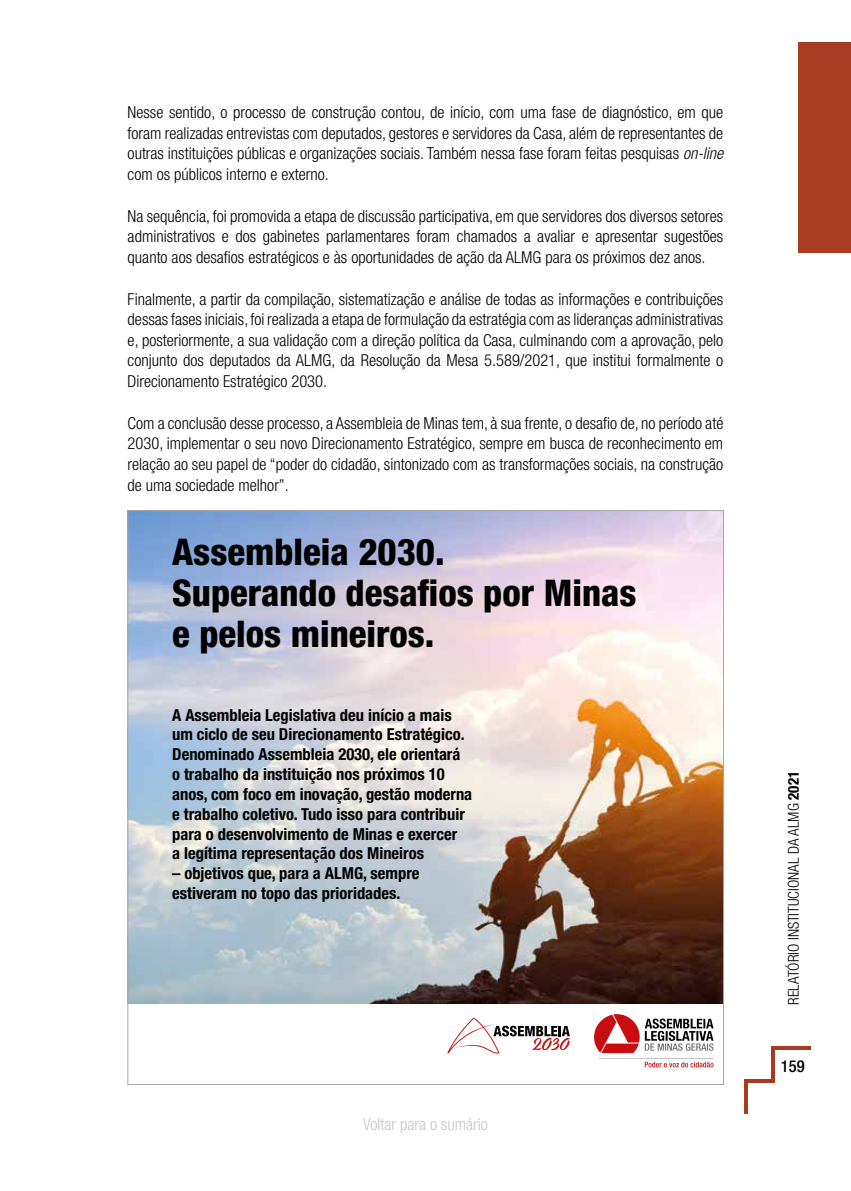
<style>
.page{position:relative;width:851px;height:1191px;background:#fff}
.page>*{position:absolute;margin:0;border:0;box-sizing:border-box;transform-origin:0 0}
.t1{font:800 condensed 36.75px/40.8px "Helvetica Neue LT Std";color:#000}
.t2{font:300 condensed 16.5px/20.5px "Helvetica Neue LT Std";color:#000;text-align:justify}
.t3{font:700 condensed 16.5px/19.8px "Helvetica Neue LT Std";color:#000}
.t4{font:300 condensed 16.5px "Helvetica Neue LT Std";color:#c6c6c6}
.t5{font:500 condensed 16.5px "Helvetica Neue LT Std";color:#000}
.t6{font:300 condensed 15px "Helvetica Neue LT Std";color:#000}
.s1{font-style:italic}
.s2{font-weight:700}
</style>
<div class="page">
<hr style="left:771px;top:1046px;width:3px;height:37px;background:#a73c23">
<hr style="left:771px;top:1046px;width:39px;height:3px;background:#a73c23">
<hr style="left:744px;top:1079px;width:3px;height:34px;background:#a73c23">
<hr style="left:744px;top:1079px;width:30px;height:4px;background:#a73c23">
<div style="left:798px;top:43px;width:52px;height:210px;background:#a73c23"></div>
<svg style="left:644px;top:1061px;width:69px;height:6px"></svg>
<svg style="left:594px;top:1014px;width:119px;height:39px"></svg>
<hr style="left:598px;top:1057px;width:115px;height:1px;background:#c6c6c6">
<svg style="left:447px;top:1017px;width:123px;height:36px"></svg>
<img style="left:130px;top:512px;width:591px;height:491px">
<p class="t2" style="left:128px;top:102px;width:597px">Nesse sentido, o processo de construção contou, de início, com uma fase de diagnóstico, em que foram realizadas entrevistas com deputados, gestores e servidores da Casa, além de representantes de outras instituições públicas e organizações sociais. Também nessa fase foram feitas pesquisas <span class="s1">on-line </span>com os públicos interno e externo.</p>
<p class="t2" style="left:128px;top:205px;width:597px">Na sequência, foi promovida a etapa de discussão participativa, em que servidores dos diversos setores administrativos e dos gabinetes parlamentares foram chamados a avaliar e apresentar sugestões quanto aos desafios estratégicos e às oportunidades de ação da ALMG para os próximos dez anos.</p>
<p class="t2" style="left:128px;top:288px;width:597px">Finalmente, a partir da compilação, sistematização e análise de todas as informações e contribuições dessas fases iniciais, foi realizada a etapa de formulação da estratégia com as lideranças administrativas e, posteriormente, a sua validação com a direção política da Casa, culminando com a aprovação, pelo conjunto dos deputados da ALMG, da Resolução da Mesa 5.589/2021, que institui formalmente o Direcionamento Estratégico 2030.</p>
<p class="t2" style="left:128px;top:412px;width:597px">Com a conclusão desse processo, a Assembleia de Minas tem, à sua frente, o desafio de, no período até 2030, implementar o seu novo Direcionamento Estratégico, sempre em busca de reconhecimento em relação ao seu papel de “poder do cidadão, sintonizado com as transformações sociais, na construção de uma sociedade melhor”.</p>
<h1 class="t1" style="left:172px;top:531px;width:466px">Assembleia 2030.<br>Superando desafios por Minas e pelos mineiros.</h1>
<p class="t3" style="left:172px;top:704px;width:301px">A Assembleia Legislativa deu início a mais um ciclo de seu Direcionamento Estratégico.<br>Denominado Assembleia 2030, ele orientará o trabalho da instituição nos próximos 10 anos, com foco em inovação, gestão moderna e trabalho coletivo. Tudo isso para contribuir para o desenvolvimento de Minas e exercer<br>a legítima representação dos Mineiros</p>
<p class="t3" style="left:172px;top:863px;width:249px">– objetivos que, para a ALMG, sempre estiveram no topo das prioridades.</p>
<p class="t4" style="left:363px;top:1114px;width:126px">Voltar para o sumário</p>
<p class="t6" style="left:784px;top:1004px;width:235px;rotate:-90deg">RELATÓRIO INSTITUCIONAL DA ALMG <span class="s2">2021</span></p>
<p class="t5" style="left:780px;top:1056px;width:25px">159</p>
</div>
